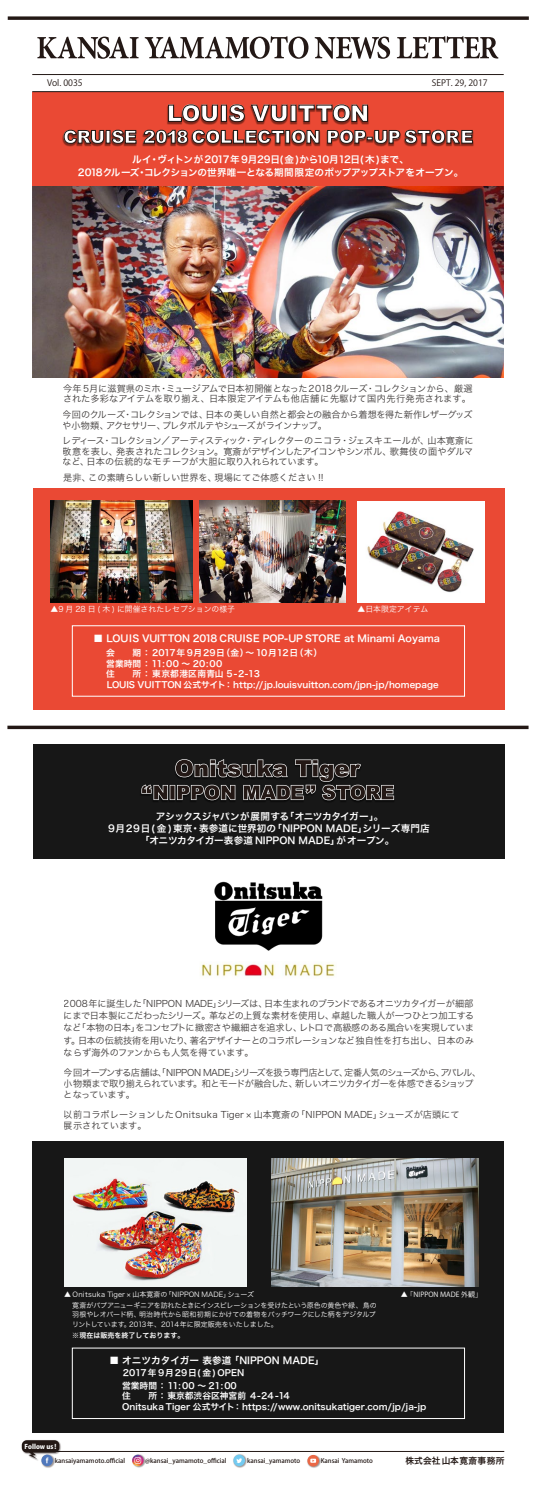
<style>
.page{position:relative;width:536px;height:1494px;background:#fff}
.page>*{position:absolute;margin:0;border:0;box-sizing:border-box;transform-origin:0 0}
.t1{font:900 22.75px "Arial";letter-spacing:.02em;color:#fff}
.t2{font:900 17.76px "Arial";color:#fff}
.t3{font:9.62px/12.2px "Hira Kaku Pro W6";color:#fff;text-align:center}
.t4{font:9.62px/12.2px "Hira Kaku Pro W6";letter-spacing:-.03em;color:#fff;text-align:center}
.t5{font:9.19px/12.2px "Hira Kaku Pro W3";letter-spacing:-.02em;color:#3e3a39;text-align:justify}
.t6{font:9.19px/10.5px "Hira Kaku Pro W3";color:#3e3a39}
.t7{font:9.19px/11.4px "Hira Kaku Pro W3";letter-spacing:-.07em;color:#3e3a39}
.t8{font:9.19px/10.5px "Hira Kaku Pro W3";letter-spacing:-.04em;color:#3e3a39}
.t9{font:8.75px/10.5px "Hira Kaku Pro W6";color:#fff}
.t10{font:8.75px "Koz Go Pr 6 N";color:#231815}
.t11{font:8.75px "Hira Kaku Pro W6";letter-spacing:.02em;color:#fff}
.t12{font:8.75px "Hira Kaku Pro N W6";letter-spacing:.03em;color:#231815}
.t13{font:7.88px "Hira Kaku Pro W3";color:#fff}
.t14{font:7px/9.6px "Hira Kaku Pro W3";color:#fff;text-align:justify}
.t15{font:7px "Hira Kaku Pro W6";color:#fff}
.t16{font:7px "Koz Go Pr 6 N";color:#fff}
.t17{font:800 6.56px "Koz Go Pr 6 N";color:#fff}
.t18{font:500 6.3px "Koz Go Pr 6 N";color:#231815}
.s1{font-family:"Hira Kaku Pro W3"}
</style>
<div class="page">
<svg style="left:7px;top:725px;width:521px;height:4px"></svg>
<div style="left:33px;top:488px;width:471px;height:221px;background:#ea4934"></div>
<div style="left:32px;top:92px;width:472px;height:94px;background:#ea4934"></div>
<hr style="left:32px;top:74px;width:472px;height:1px;background:#231815">
<img style="left:62px;top:104px;width:412px;height:43px">
<hr style="left:32px;top:91px;width:472px;height:1px;background:#231815">
<svg style="left:37px;top:37px;width:102px;height:22px"></svg>
<svg style="left:145px;top:36px;width:163px;height:23px"></svg>
<svg style="left:315px;top:37px;width:75px;height:22px"></svg>
<svg style="left:397px;top:36px;width:101px;height:23px"></svg>
<svg style="left:8px;top:16px;width:521px;height:4px"></svg>
<svg style="left:168px;top:104px;width:50px;height:19px"></svg>
<div style="left:221px;top:105px;width:6px;height:17px;border:1px solid #231815"></div>
<svg style="left:229px;top:104px;width:59px;height:19px"></svg>
<div style="left:290px;top:105px;width:6px;height:17px;border:1px solid #231815"></div>
<svg style="left:298px;top:104px;width:70px;height:19px"></svg>
<svg style="left:63px;top:129px;width:42px;height:15px"></svg>
<div style="left:106px;top:130px;width:4px;height:14px;border:1px solid #231815"></div>
<svg style="left:111px;top:129px;width:26px;height:15px"></svg>
<svg style="left:143px;top:129px;width:142px;height:15px"></svg>
<div style="left:285px;top:130px;width:5px;height:14px;border:1px solid #231815"></div>
<svg style="left:291px;top:129px;width:29px;height:15px"></svg>
<svg style="left:327px;top:129px;width:146px;height:15px"></svg>
<div style="left:72px;top:625px;width:393px;height:71px;border:1px solid #fff"></div>
<div style="left:357px;top:501px;width:128px;height:101px;background:#fff"></div>
<img style="left:367px;top:511px;width:107px;height:82px">
<img style="left:33px;top:186px;width:471px;height:192px">
<img style="left:199px;top:501px;width:146px;height:101px">
<img style="left:51px;top:501px;width:142px;height:101px">
<img style="left:214px;top:881px;width:109px;height:70px">
<img style="left:201px;top:962px;width:134px;height:15px">
<div style="left:33px;top:744px;width:471px;height:115px;background:#171717"></div>
<hr style="left:33px;top:1450px;width:471px;height:1px;background:#231815">
<img style="left:41px;top:1463px;width:14px;height:5px">
<svg style="left:41px;top:1454px;width:12px;height:11px"></svg>
<img style="left:135px;top:1457px;width:11px;height:11px">
<svg style="left:132px;top:1454px;width:12px;height:12px"></svg>
<img style="left:233px;top:1454px;width:14px;height:14px">
<svg style="left:233px;top:1454px;width:12px;height:12px"></svg>
<svg style="left:236px;top:1458px;width:6px;height:4px"></svg>
<img style="left:307px;top:1456px;width:14px;height:12px">
<svg style="left:307px;top:1454px;width:12px;height:12px"></svg>
<svg style="left:310px;top:1458px;width:6px;height:4px"></svg>
<img style="left:21px;top:1442px;width:41px;height:11px">
<svg style="left:22px;top:1440px;width:37px;height:23px"></svg>
<img style="left:142px;top:726px;width:251px;height:4px">
<svg style="left:141px;top:759px;width:253px;height:41px"></svg>
<div style="left:32px;top:1141px;width:472px;height:292px;background:#171717"></div>
<img style="left:64px;top:1158px;width:182px;height:128px">
<img style="left:272px;top:1158px;width:206px;height:128px">
<p class="t10" style="left:47px;top:77px;width:37px">Vol. 0035</p>
<p class="t10" style="left:432px;top:77px;width:57px">SEPT. 29, 2017</p>
<h1 class="t1" style="left:167px;top:97px;width:204px">LOUIS VUITTON</h1>
<h2 class="t2" style="left:63px;top:124px;width:411px">CRUISE 2018 COLLECTION POP-UP STORE</h2>
<p class="t4" style="left:78px;top:153px;width:387px">ルイ・ヴィトンが2017年 9月29日(金)から10月12日(木)まで、<br>2018クルーズ・コレクションの世界唯一となる期間限定のポップアップストアをオープン。</p>
<p class="t6" style="left:63px;top:382px;width:411px">今年 5月に滋賀県のミホ・ミュージアムで日本初開催となった2018クルーズ・コレクションから、厳選された多彩なアイテムを取り揃え、日本限定アイテムも他店舗に先駆けて国内先行発売されます。</p>
<p class="t8" style="left:63px;top:409px;width:411px">今回のクルーズ・コレクションでは、日本の美しい自然と都会との融合から着想を得た新作レザーグッズや小物類、アクセサリー、プレタポルテやシューズがラインナップ。</p>
<p class="t5" style="left:63px;top:435px;width:412px;line-height:10.5px">レディース・コレクション／アーティスティック・ディレクターのニコラ・ジェスキエールが、山本寛斎に敬意を表し、発表されたコレクション。寛斎がデザインしたアイコンやシンボル、歌舞伎の面やダルマなど、日本の伝統的なモチーフが大胆に取り入れられています。</p>
<p class="t6" style="left:63px;top:471px;width:262px">是非、この素晴らしい新しい世界を、現場にてご体感ください !!</p>
<p class="t13" style="left:51px;top:602px;width:186px">▲9 月 28 日 ( 木 ) に開催されたレセプションの様子</p>
<p class="t13" style="left:357px;top:602px;width:72px">▲日本限定アイテム</p>
<p class="t3" style="left:94px;top:631px;width:348px">■ LOUIS VUITTON 2018 CRUISE POP-UP STORE at Minami Aoyama</p>
<p class="t9" style="left:106px;top:647px;width:334px">会　　期 ：2017年 9月29日（金）～ 10月12日（木）<br>営業時間 ：11:00 ～ 20:00<br>住　　所 ：東京都港区南青山 5-2-13<br>LOUIS VUITTON 公式サイト：http://jp.louisvuitton.com/jpn-jp/homepage</p>
<p class="t3" style="left:108px;top:809px;width:323px">アシックスジャパンが展開する「オニツカタイガー」。<br>9月29日( 金 )東京・表参道に世界初の「NIPPON MADE」シリーズ専門店「オニツカタイガー表参道 NIPPON MADE」がオープン。</p>
<p class="t5" style="left:64px;top:996px;width:412px">2008年に誕生した「NIPPON MADE」シリーズは、日本生まれのブランドであるオニツカタイガーが細部にまで日本製にこだわったシリーズ。革などの上質な素材を使用し、卓越した職人が一つひとつ加工するなど「本物の日本」をコンセプトに緻密さや繊細さを追求し、レトロで高級感のある風合いを実現しています。日本の伝統技術を用いたり、著名デザイナーとのコラボレーションなど独自性を打ち出し、日本のみならず海外のファンからも人気を得ています。</p>
<p class="t7" style="left:64px;top:1065px;width:419px">今回オープンする店舗は「、NIPPON MADE」シリーズを扱う専門店として、定番人気のシューズから、アパレル、小物類まで取り揃えられています。和とモードが融合した、新しいオニツカタイガーを体感できるショップとなっています。</p>
<p class="t6" style="left:64px;top:1107px;width:397px;line-height:11.4px">以前コラボレーションしたOnitsuka Tiger × 山本寛斎の「NIPPON MADE」シューズが店頭にて展示されています。</p>
<p class="t14" style="left:64px;top:1288px;width:191px">▲ Onitsuka Tiger × 山本寛斎の「NIPPON MADE」シューズ</p>
<p class="t16" style="left:401px;top:1290px;width:83px"><span class="s1">▲</span> 「NIPPON MADE 外観」</p>
<p class="t14" style="left:72px;top:1299px;width:306px">寛斎がパプアニューギニアを訪れたときにインスピレーションを受けたという原色の黄色や緑、鳥の羽根やレオパード柄、明治時代から昭和初期にかけての着物をパッチワークにした柄をデジタルプリントしています。2013年、2014年に限定販売をいたしました。</p>
<p class="t15" style="left:72px;top:1329px;width:113px">※現在は販売を終了しております。</p>
<p class="t17" style="left:25px;top:1443px;width:33px">Follow us !</p>
<p class="t3" style="left:109px;top:1353px;width:216px">■ オニツカタイガー 表参道 「NIPPON MADE」</p>
<p class="t9" style="left:122px;top:1379px;width:306px">営業時間 ：11:00 ～ 21: 00<br>住　　所 ： 東京都渋谷区神宮前 4-24 -14<br>Onitsuka Tiger 公式サイト：https://www.onitsukatiger.com/jp/ja-jp</p>
<p class="t11" style="left:123px;top:1364px;width:123px">2017年 9月29日( 金 ) OPEN</p>
<p class="t18" style="left:55px;top:1457px;width:72px">kansaiyamamoto.official</p>
<p class="t18" style="left:145px;top:1457px;width:83px">@kansai_yamamoto_official</p>
<p class="t18" style="left:247px;top:1457px;width:55px">kansai_yamamoto</p>
<p class="t18" style="left:321px;top:1457px;width:54px">Kansai Yamamoto</p>
<p class="t12" style="left:405px;top:1452px;width:101px">株式会社山本寛斎事務所</p>
</div>
